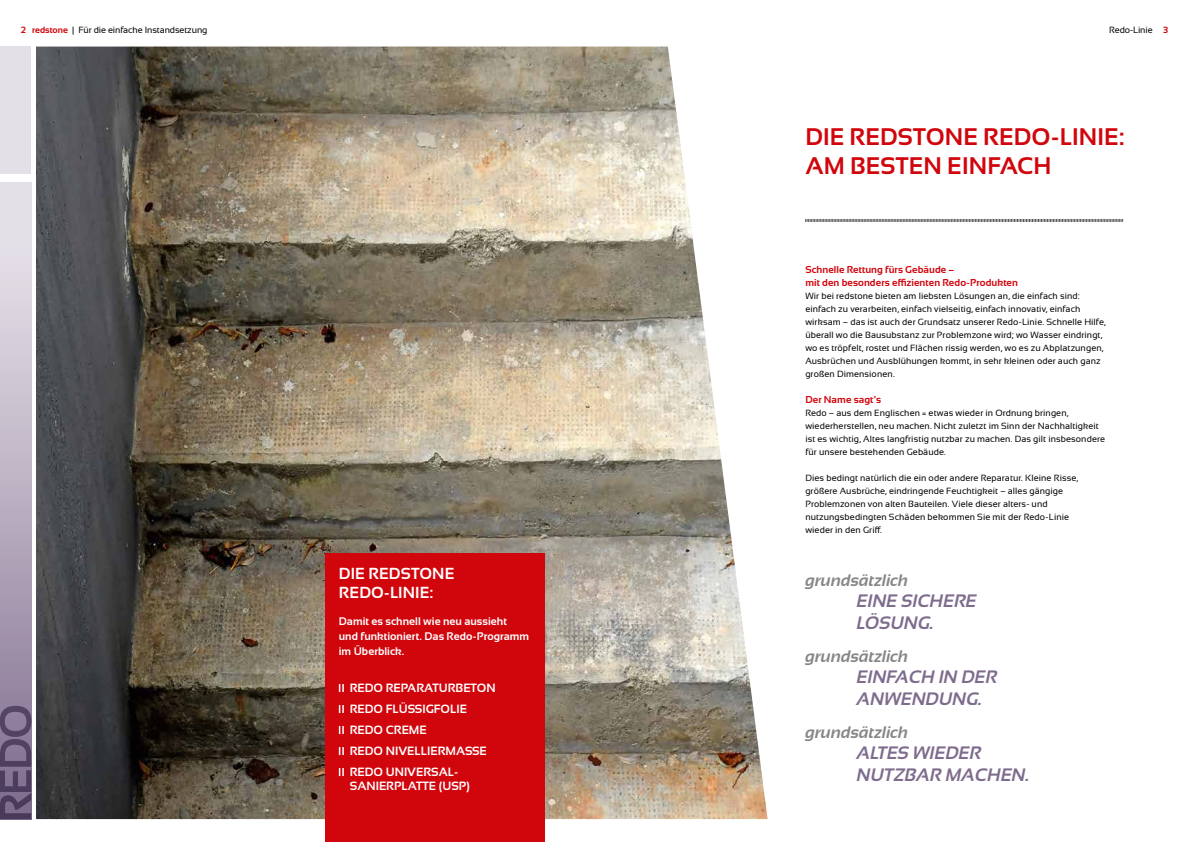
<style>
.page{position:relative;width:1191px;height:842px;background:#fff}
.page>*{position:absolute;margin:0;border:0;box-sizing:border-box;transform-origin:0 0}
.t1{font:700 24px/28.8px "Sansation";letter-spacing:.005em;color:#d1050c}
.t2{font:italic 700 18px/21.6px "Sansation";color:#7e6c8d}
.t3{font:italic 700 16.7px "Sansation";color:#878786}
.t4{font:700 16px/19.2px "Sansation";letter-spacing:.01em;color:#fff}
.t5{font:700 12px/21px "Sansation";color:#fff}
.t6{font:700 11px/15px "Sansation";letter-spacing:.005em;color:#fff}
.t7{font:700 10px/13px "Sansation";letter-spacing:.01em;color:#d1050c}
.t8{font:9px/13px "Sansation";letter-spacing:.01em;color:#000}
.t9{font:9px "Sansation";letter-spacing:-.01em;color:#000}
.s1{font-weight:700;color:#d1050c}
</style>
<div class="page">
<svg style="left:0;top:182px;width:31px;height:524px;background:#c2b8c8"></svg>
<div style="left:0;top:47px;width:31px;height:127px;background:#e4e0e8"></div>
<svg style="left:0;top:706px;width:31px;height:113px;background:#6b5a79"></svg>
<img style="left:36px;top:47px;width:731px;height:772px">
<svg style="left:805px;top:219px;width:318px;height:3px"></svg>
<div style="left:325px;top:553px;width:219px;height:289px;background:#d1050c"></div>
<svg style="left:339px;top:684px;width:5px;height:8px"></svg>
<svg style="left:339px;top:705px;width:5px;height:8px"></svg>
<svg style="left:339px;top:726px;width:5px;height:8px"></svg>
<svg style="left:339px;top:747px;width:5px;height:8px"></svg>
<svg style="left:339px;top:768px;width:5px;height:8px"></svg>
<p class="t9" style="left:21px;top:24px;width:188px"><span class="s1">2 redstone</span> | Für die einfache Instandsetzung</p>
<p class="t9" style="left:1109px;top:24px;width:60px">Redo-Linie <span class="s1">3</span></p>
<h1 class="t1" style="left:805px;top:123px;width:320px">DIE REDSTONE REDO-LINIE:<br>AM BESTEN EINFACH</h1>
<h3 class="t4" style="left:339px;top:564px;width:117px">DIE REDSTONE<br>REDO-LINIE:</h3>
<p class="t6" style="left:339px;top:614px;width:192px">Damit es schnell wie neu aussieht<br>und funktioniert. Das Redo-Programm im Überblick.</p>
<h3 class="t5" style="left:350px;top:677px;width:147px">REDO REPARATURBETON<br>REDO FLÜSSIGFOLIE<br>REDO CREME<br>REDO NIVELLIERMASSE<br>REDO UNIVERSAL-</h3>
<h3 class="t5" style="left:350px;top:776px;width:122px">SANIERPLATTE (USP)</h3>
<p class="t7" style="left:805px;top:263px;width:214px">Schnelle Rettung fürs Gebäude –<br>mit den besonders effizienten Redo-Produkten</p>
<p class="t8" style="left:805px;top:289px;width:302px">Wir bei redstone bieten am liebsten Lösungen an, die einfach sind: einfach zu verarbeiten, einfach vielseitig, einfach innovativ, einfach wirksam – das ist auch der Grundsatz unserer Redo-Linie. Schnelle Hilfe, überall wo die Bausubstanz zur Problemzone wird; wo Wasser eindringt, wo es tröpfelt, rostet und Flächen rissig werden, wo es zu Abplatzungen, Ausbrüchen und Ausblühungen kommt, in sehr kleinen oder auch ganz großen Dimensionen.</p>
<p class="t7" style="left:805px;top:393px;width:77px">Der Name sagt’s</p>
<p class="t8" style="left:805px;top:406px;width:301px">Redo – aus dem Englischen = etwas wieder in Ordnung bringen, wiederherstellen, neu machen. Nicht zuletzt im Sinn der Nachhaltigkeit ist es wichtig, Altes langfristig nutzbar zu machen. Das gilt insbesondere für unsere bestehenden Gebäude.</p>
<p class="t8" style="left:805px;top:471px;width:274px">Dies bedingt natürlich die ein oder andere Reparatur. Kleine Risse, größere Ausbrüche, eindringende Feuchtigkeit – alles gängige Problemzonen von alten Bauteilen. Viele dieser alters- und nutzungsbedingten Schäden bekommen Sie mit der Redo-Linie wieder in den Griff.</p>
<h3 class="t3" style="left:805px;top:570px;width:104px">grundsätzlich</h3>
<h2 class="t2" style="left:857px;top:590px;width:121px">EINE SICHERE<br>LÖSUNG.</h2>
<h3 class="t3" style="left:805px;top:646px;width:104px">grundsätzlich</h3>
<h2 class="t2" style="left:857px;top:666px;width:142px">EINFACH IN DER<br>ANWENDUNG.</h2>
<h3 class="t3" style="left:805px;top:723px;width:104px">grundsätzlich</h3>
<h2 class="t2" style="left:857px;top:742px;width:174px">ALTES WIEDER<br>NUTZBAR MACHEN.</h2>
</div>
